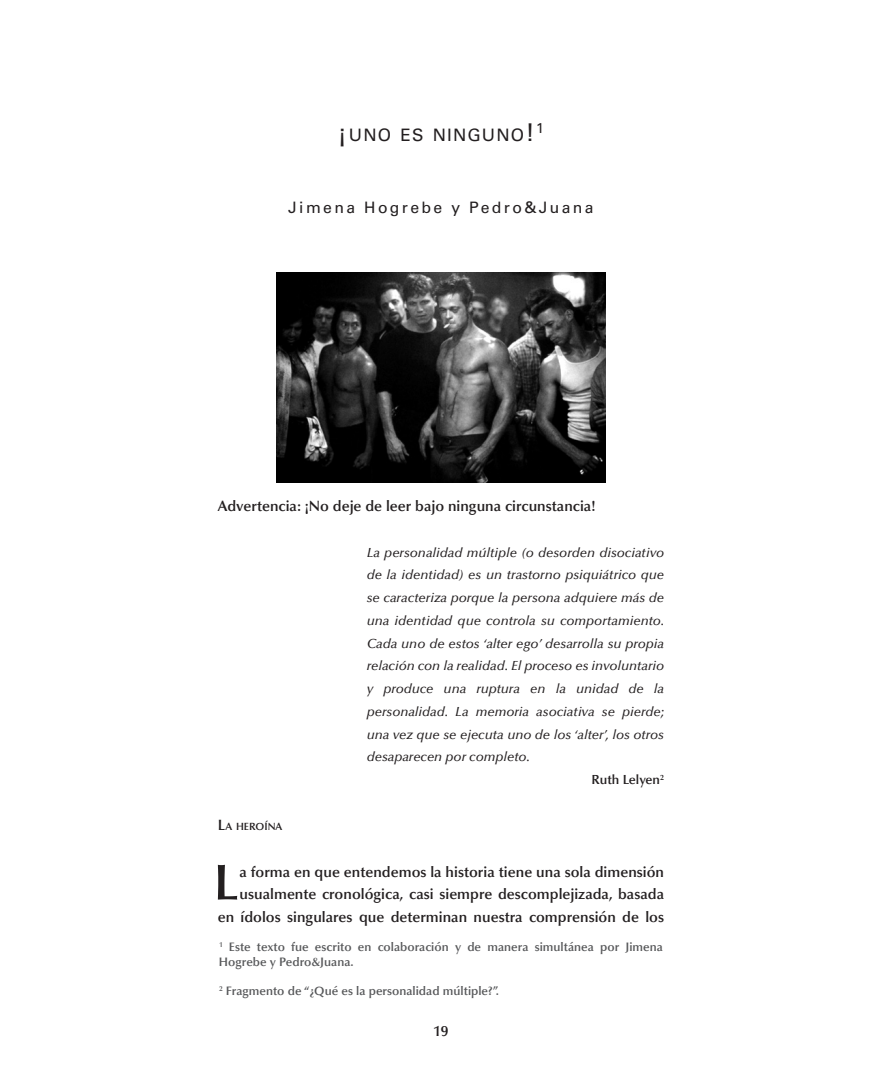
<style>
.page{position:relative;width:882px;height:1071px;background:#fff}
.page>*{position:absolute;margin:0;border:0;box-sizing:border-box;transform-origin:0 0}
.t1{font:600 50.75px "Optima LT Std";color:#231f20}
.t2{font:17.15px "Univers";letter-spacing:.06em;color:#231f20}
.t3{font:15.75px "Univers";letter-spacing:.15em;color:#231f20}
.t4{font:600 14.88px/22.8px "Optima LT Std";color:#231f20;text-align:right}
.t5{font:italic 500 13.12px "Optima LT Std";color:#231f20}
.t6{font:600 13.12px "Optima LT Std";color:#231f20}
.t7{font:600 12.25px/14.7px "Optima LT Std";color:#57585a}
.t8{font:600 10.33px "Optima LT Std";color:#231f20}
.s1{font-size:24.5px}
.s2{font-size:14.88px}
</style>
<div class="page">
<img style="left:276px;top:273px;width:330px;height:210px">
<h2 class="t2" style="left:338px;top:125px;width:208px"><span class="s1">¡</span>UNO ES NINGUNO<span class="s1">!</span><sup>1</sup></h2>
<p class="t3" style="left:288px;top:198px;width:307px">Jimena Hogrebe y Pedro&amp;Juana</p>
<p class="t4" style="left:218px;top:495px;width:379px">Advertencia: ¡No deje de leer bajo ninguna circunstancia!</p>
<p class="t5" style="left:367px;top:545px;width:299px">La personalidad múltiple (o desorden disociativo</p>
<p class="t5" style="left:367px;top:568px;width:299px">de la identidad) es un trastorno psiquiátrico que</p>
<p class="t5" style="left:367px;top:590px;width:299px">se caracteriza porque la persona adquiere más de</p>
<p class="t5" style="left:367px;top:613px;width:299px">una identidad que controla su comportamiento.</p>
<p class="t5" style="left:367px;top:636px;width:299px">Cada uno de estos ‘alter ego’ desarrolla su propia</p>
<p class="t5" style="left:367px;top:658px;width:299px">relación con la realidad. El proceso es involuntario</p>
<p class="t5" style="left:367px;top:681px;width:299px">y produce una ruptura en la unidad de la</p>
<p class="t5" style="left:367px;top:704px;width:299px">personalidad. La memoria asociativa se pierde;</p>
<p class="t5" style="left:367px;top:727px;width:299px">una vez que se ejecuta uno de los ‘alter’, los otros</p>
<p class="t5" style="left:367px;top:749px;width:165px">desaparecen por completo.</p>
<p class="t6" style="left:592px;top:772px;width:74px">Ruth Lelyen<sup>2</sup></p>
<p class="t8" style="left:218px;top:820px;width:66px"><span class="s2">L</span>A HEROÍNA</p>
<p class="t4" style="left:218px;top:860px;width:448px">a forma en que entendemos la historia tiene una sola dimensión usualmente cronológica, casi siempre descomplejizada, basada<br>en ídolos singulares que determinan nuestra comprensión de los</p>
<h1 class="t1" style="left:214px;top:853px;width:27px">L</h1>
<p class="t7" style="left:219px;top:940px;width:445px"><sup>1</sup> Este texto fue escrito en colaboración y de manera simultánea por Jimena<br>Hogrebe y Pedro&amp;Juana.</p>
<p class="t7" style="left:219px;top:984px;width:282px"><sup>2</sup> Fragmento de “¿Qué es la personalidad múltiple?”.</p>
<p class="t4" style="left:433px;top:1020px;width:17px">19</p>
</div>
